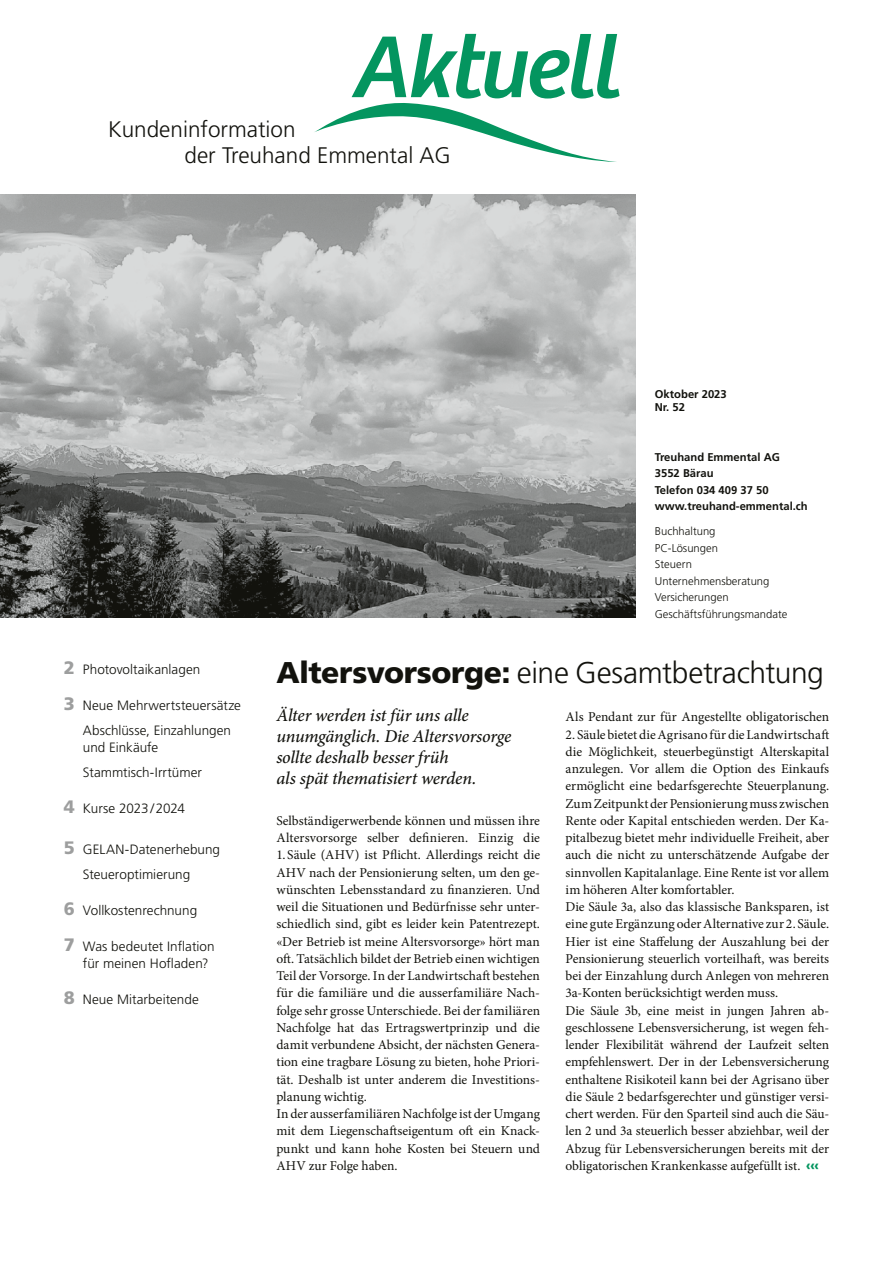
<style>
.page{position:relative;width:893px;height:1263px;background:#fff}
.page>*{position:absolute;margin:0;border:0;box-sizing:border-box;transform-origin:0 0}
.t1{font:300 30px "Frutiger LT Std";letter-spacing:-.015em;color:#12120d}
.t2{font:300 22.5px/26.1px "Frutiger LT Std";color:#12120d}
.t3{font:italic 500 18px/21px "Minion Pro";letter-spacing:-.01em;color:#12120d}
.t4{font:13.5px/17.2px "Minion Pro";letter-spacing:-.005em;color:#12120d}
.t5{font:300 13.5px/25.5px "Frutiger LT Std";color:#12120d}
.t6{font:300 11.25px/16.5px "Frutiger LT Std";color:#12120d}
.t7{font:700 11.25px/16.5px "Frutiger LT Std";color:#12120d}
.s1{font-weight:900;font-size:18px;color:#9d9e9e}
.s2{font-weight:900}
.s3{font-family:"Frutiger LT Std";font-weight:900;color:#04955f}
</style>
<div class="page">
<svg style="left:314px;top:34px;width:305px;height:128px"></svg>
<img style="left:0;top:195px;width:636px;height:423px">
<h2 class="t2" style="left:185px;top:116px;width:268px;text-indent:-77px">Kundeninformation<br>der Treuhand Emmental AG</h2>
<p class="t7" style="left:655px;top:387px;width:73px;line-height:13.5px">Oktober 2023<br>Nr. 52</p>
<p class="t7" style="left:655px;top:449px;width:154px">Treuhand Emmental AG<br>3552 Bärau<br>Telefon 034 409 37 50 www.treuhand-emmental.ch</p>
<p class="t6" style="left:655px;top:523px;width:134px">Buchhaltung<br>PC-Lösungen<br>Steuern<br>Unternehmensberatung<br>Versicherungen<br>Geschäftsführungsmandate</p>
<p class="t5" style="left:64px;top:657px;width:138px"><span class="s1">2</span> Photovoltaikanlagen</p>
<p class="t5" style="left:83px;top:693px;width:160px;text-indent:-19px"><span class="s1">3</span> Neue Mehrwertsteuersätze<br>Abschlüsse, Einzahlungen</p>
<p class="t5" style="left:83px;top:735px;width:121px">und Einkäufe<br>Stammtisch-Irrtümer</p>
<p class="t5" style="left:64px;top:796px;width:123px"><span class="s1">4</span> Kurse 2023/2024</p>
<p class="t5" style="left:83px;top:837px;width:139px;text-indent:-19px"><span class="s1">5</span> GELAN-Datenerhebung<br>Steueroptimierung</p>
<p class="t5" style="left:64px;top:898px;width:135px"><span class="s1">6</span> Vollkostenrechnung</p>
<p class="t5" style="left:83px;top:939px;width:133px;line-height:16.5px;text-indent:-19px"><span class="s1">7</span> Was bedeutet Inflation für meinen Hofladen?</p>
<p class="t5" style="left:64px;top:987px;width:137px"><span class="s1">8</span> Neue Mitarbeitende</p>
<h1 class="t1" style="left:276px;top:655px;width:549px"><span class="s2">Altersvorsorge:</span> eine Gesamtbetrachtung</h1>
<h3 class="t3" style="left:276px;top:705px;width:237px">Älter werden ist für uns alle unumgänglich. Die Altersvorsorge sollte deshalb besser früh<br>als spät thematisiert werden.</h3>
<p class="t4" style="left:276px;top:812px;width:265px">Selbständigerwerbende können und müssen ihre<br>Altersvorsorge selber definieren. Einzig die</p>
<p class="t4" style="left:276px;top:846px;width:265px">1. Säule (AHV) ist Pflicht. Allerdings reicht die AHV nach der Pensionierung selten, um den ge&shy;wünschten Lebensstandard zu finanzieren. Und weil die Situationen und Bedürfnisse sehr unter&shy;schiedlich sind, gibt es leider kein Patentrezept. «Der Betrieb ist meine Altersvorsorge» hört man oft. Tatsächlich bildet der Betrieb einen wichtigen Teil der Vorsorge. In der Landwirtschaft bestehen für die familiäre und die ausserfamiliäre Nach&shy;folge sehr grosse Unterschiede. Bei der familiären Nachfolge hat das Ertragswertprinzip und die damit verbundene Absicht, der nächsten Genera&shy;tion eine tragbare Lösung zu bieten, hohe Priori&shy;tät. Deshalb ist unter anderem die Investitions&shy;planung wichtig.<br>In der ausserfamiliären Nachfolge ist der Umgang mit dem Liegenschaftseigentum oft ein Knack&shy;punkt und kann hohe Kosten bei Steuern und AHV zur Folge haben.</p>
<p class="t4" style="left:566px;top:708px;width:265px">Als Pendant zur für Angestellte obligatorischen</p>
<p class="t4" style="left:566px;top:726px;width:265px">2. Säule bietet die Agrisano für die Landwirtschaft die Möglichkeit, steuerbegünstigt Alterskapital anzulegen. Vor allem die Option des Einkaufs ermöglicht eine bedarfsgerechte Steuerplanung.<br>Zum Zeitpunkt der Pensionierung muss zwischen Rente oder Kapital entschieden werden. Der Ka&shy;pitalbezug bietet mehr individuelle Freiheit, aber auch die nicht zu unterschätzende Aufgabe der sinnvollen Kapitalanlage. Eine Rente ist vor allem im höheren Alter komfortabler.<br>Die Säule 3a, also das klassische Banksparen, ist eine gute Ergänzung oder Alternative zur 2. Säule.<br>Hier ist eine Staffelung der Auszahlung bei der Pensionierung steuerlich vorteilhaft, was bereits bei der Einzahlung durch Anlegen von mehreren 3a-Konten berücksichtigt werden muss.<br>Die Säule 3b, eine meist in jungen Jahren ab&shy;geschlossene Lebensversicherung, ist wegen feh&shy;lender Flexibilität während der Laufzeit selten empfehlenswert. Der in der Lebensversicherung enthaltene Risikoteil kann bei der Agrisano über die Säule 2 bedarfsgerechter und günstiger versi&shy;chert werden. Für den Sparteil sind auch die Säu&shy;len 2 und 3a steuerlich besser abziehbar, weil der Abzug für Lebensversicherungen bereits mit der obligatorischen Krankenkasse aufgefüllt ist. <span class="s3">‹‹‹</span></p>
</div>
